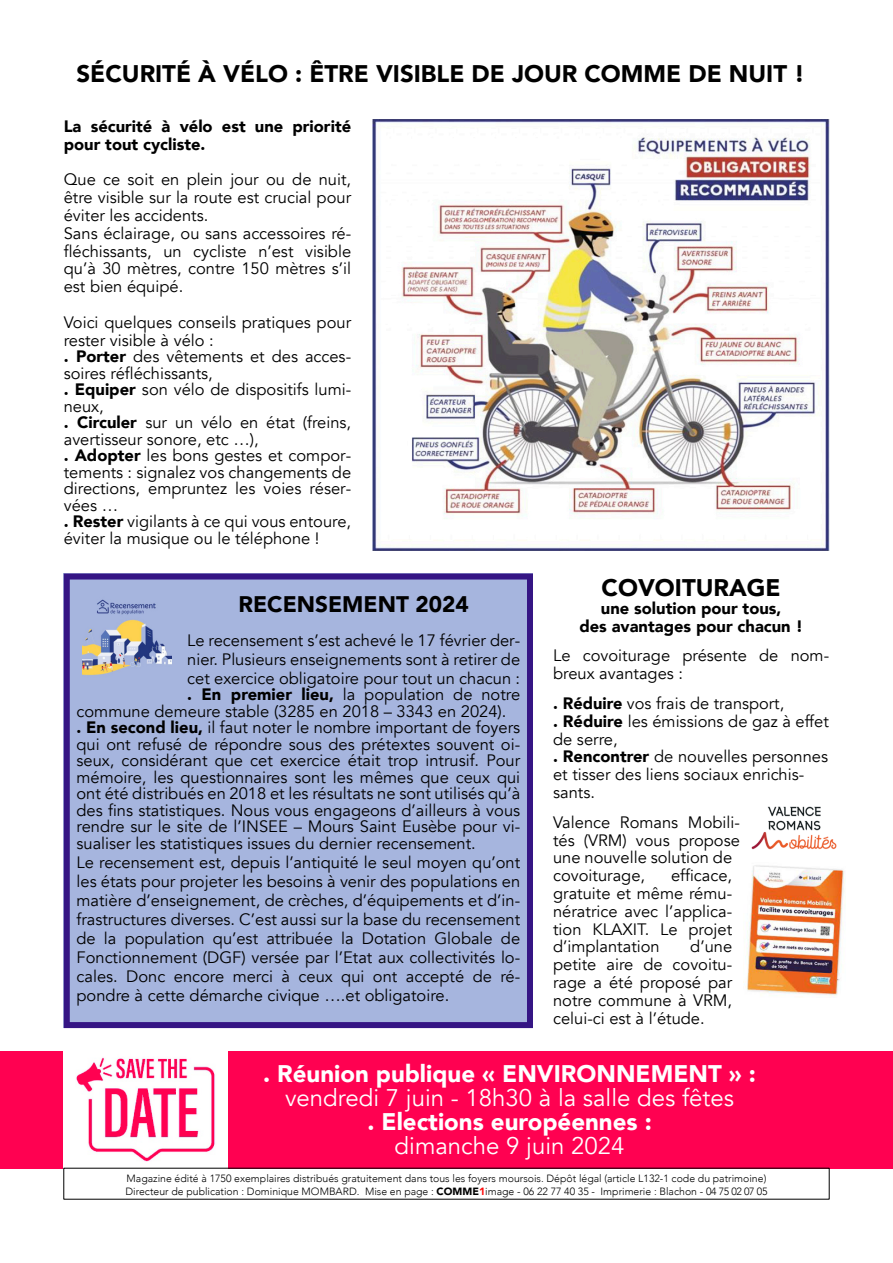
<style>
.page{position:relative;width:893px;height:1263px;background:#fff}
.page>*{position:absolute;margin:0;border:0;box-sizing:border-box;transform-origin:0 0}
.t1{font:900 24px "Avenir";color:#000}
.t2{font:900 24px "Avenir";color:#fff}
.t3{font:24px "Avenir";color:#fff}
.t4{font:900 22.5px "Avenir";color:#000}
.t5{font:16.5px/17.9px "Avenir";color:#000}
.t6{font:900 16.5px/17.9px "Avenir";color:#000;text-align:center}
.t7{font:300 10.5px/12.9px "Avenir";color:#000}
.s1{font-weight:900}
.s2{font-weight:900;color:#fc0a0a}
</style>
<div class="page">
<div style="left:0;top:1051px;width:893px;height:117px;background:#ff0151"></div>
<img style="left:372px;top:119px;width:457px;height:432px">
<img style="left:64px;top:1051px;width:164px;height:117px">
<div style="left:64px;top:573px;width:469px;height:455px;background:#a6b5de"></div>
<img style="left:82px;top:588px;width:89px;height:89px">
<img style="left:743px;top:865px;width:102px;height:132px">
<img style="left:751px;top:806px;width:86px;height:44px">
<h1 class="t1" style="left:77px;top:58px;width:730px">SÉCURITÉ À VÉLO : ÊTRE VISIBLE DE JOUR COMME DE NUIT !</h1>
<p class="t6" style="left:64px;top:118px;width:289px;text-align:left">La sécurité à vélo est une priorité pour tout cycliste.</p>
<p class="t5" style="left:64px;top:171px;width:289px">Que ce soit en plein jour ou de nuit, être visible sur la route est crucial pour éviter les accidents.<br>Sans éclairage, ou sans accessoires ré&shy;fléchissants, un cycliste n’est visible qu’à 30 mètres, contre 150 mètres s’il est bien équipé.</p>
<p class="t5" style="left:64px;top:314px;width:289px;line-height:16.6px">Voici quelques conseils pratiques pour rester visible à vélo :<br><span class="s1">. Porter</span> des vêtements et des acces&shy;soires réfléchissants,<br><span class="s1">. Equiper</span> son vélo de dispositifs lumi&shy;neux,<br><span class="s1">. Circuler</span> sur un vélo en état (freins, avertisseur sonore, etc …),<br><span class="s1">. Adopter</span> les bons gestes et compor&shy;tements : signalez vos changements de directions, empruntez les voies réser&shy;vées …<br><span class="s1">. Rester</span> vigilants à ce qui vous entoure, éviter la musique ou le téléphone !</p>
<h2 class="t4" style="left:238px;top:589px;width:232px">RECENSEMENT 2024</h2>
<p class="t5" style="left:187px;top:631px;width:335px;line-height:18.9px;text-align:justify">Le recensement s’est achevé le 17 février der&shy;nier. Plusieurs enseignements sont à retirer de cet exercice obligatoire pour tout un chacun :</p>
<p class="t5" style="left:77px;top:686px;width:445px;line-height:16.5px;text-indent:111px"><span class="s1">. En premier lieu,</span> la population de notre commune demeure stable (3285 en 2018 – 3343 en 2024).<br><span class="s1">. En second lieu,</span> il faut noter le nombre important de foyers qui ont refusé de répondre sous des prétextes souvent oi&shy;seux, considérant que cet exercice était trop intrusif. Pour mémoire, les questionnaires sont les mêmes que ceux qui ont été distribués en 2018 et les résultats ne sont utilisés qu’à des fins statistiques. Nous vous engageons d’ailleurs à vous rendre sur le site de l’INSEE – Mours Saint Eusèbe pour vi&shy;sualiser les statistiques issues du dernier recensement.</p>
<p class="t5" style="left:77px;top:853px;width:445px;line-height:19px;text-align:justify">Le recensement est, depuis l’antiquité le seul moyen qu’ont les états pour projeter les besoins à venir des populations en matière d’enseignement, de crèches, d’équipements et d’in&shy;frastructures diverses. C’est aussi sur la base du recensement de la population qu’est attribuée la Dotation Globale de Fonctionnement (DGF) versée par l’Etat aux collectivités lo&shy;cales. Donc encore merci à ceux qui ont accepté de ré&shy;pondre à cette démarche civique ….et obligatoire.</p>
<h1 class="t1" style="left:602px;top:572px;width:181px">COVOITURAGE</h1>
<p class="t6" style="left:579px;top:599px;width:225px">une solution pour tous,<br>des avantages pour chacun !</p>
<p class="t5" style="left:553px;top:647px;width:278px">Le covoiturage présente de nom&shy;breux avantages :</p>
<p class="t5" style="left:553px;top:694px;width:277px"><span class="s1">. Réduire</span> vos frais de transport,<br><span class="s1">. Réduire</span> les émissions de gaz à effet de serre,<br><span class="s1">. Rencontrer</span> de nouvelles personnes et tisser des liens sociaux enrichis&shy;sants.</p>
<p class="t5" style="left:553px;top:813px;width:188px">Valence Romans Mobili&shy;tés (VRM) vous propose une nouvelle solution de covoiturage,</p>
<p class="t5" style="left:553px;top:867px;width:181px;text-align:justify;text-indent:118px">efficace, gratuite et même rému&shy;nératrice avec l’applica&shy;tion KLAXIT. Le projet d’implantation</p>
<p class="t5" style="left:553px;top:938px;width:181px;text-align:justify;text-indent:137px">d’une petite aire de covoitu&shy;rage a été proposé par notre commune à VRM, celui-ci est à l’étude.</p>
<h1 class="t2" style="left:263px;top:1058px;width:494px">. Réunion publique « ENVIRONNEMENT » :</h1>
<h1 class="t3" style="left:285px;top:1082px;width:450px">vendredi 7 juin - 18h30 à la salle des fêtes</h1>
<h1 class="t2" style="left:367px;top:1106px;width:286px">. Elections européennes :</h1>
<h1 class="t3" style="left:395px;top:1130px;width:231px">dimanche 9 juin 2024</h1>
<p class="t7" style="left:126px;top:1172px;width:643px">Magazine édité à 1750 exemplaires distribués gratuitement dans tous les foyers moursois. Dépôt légal (article L132-1 code du patrimoine)<br>Directeur de publication : Dominique MOMBARD. Mise en page : <span class="s1">COMME</span><span class="s2">1</span>image - 06 22 77 40 35 - Imprimerie : Blachon - 04 75 02 07 05</p>
</div>
